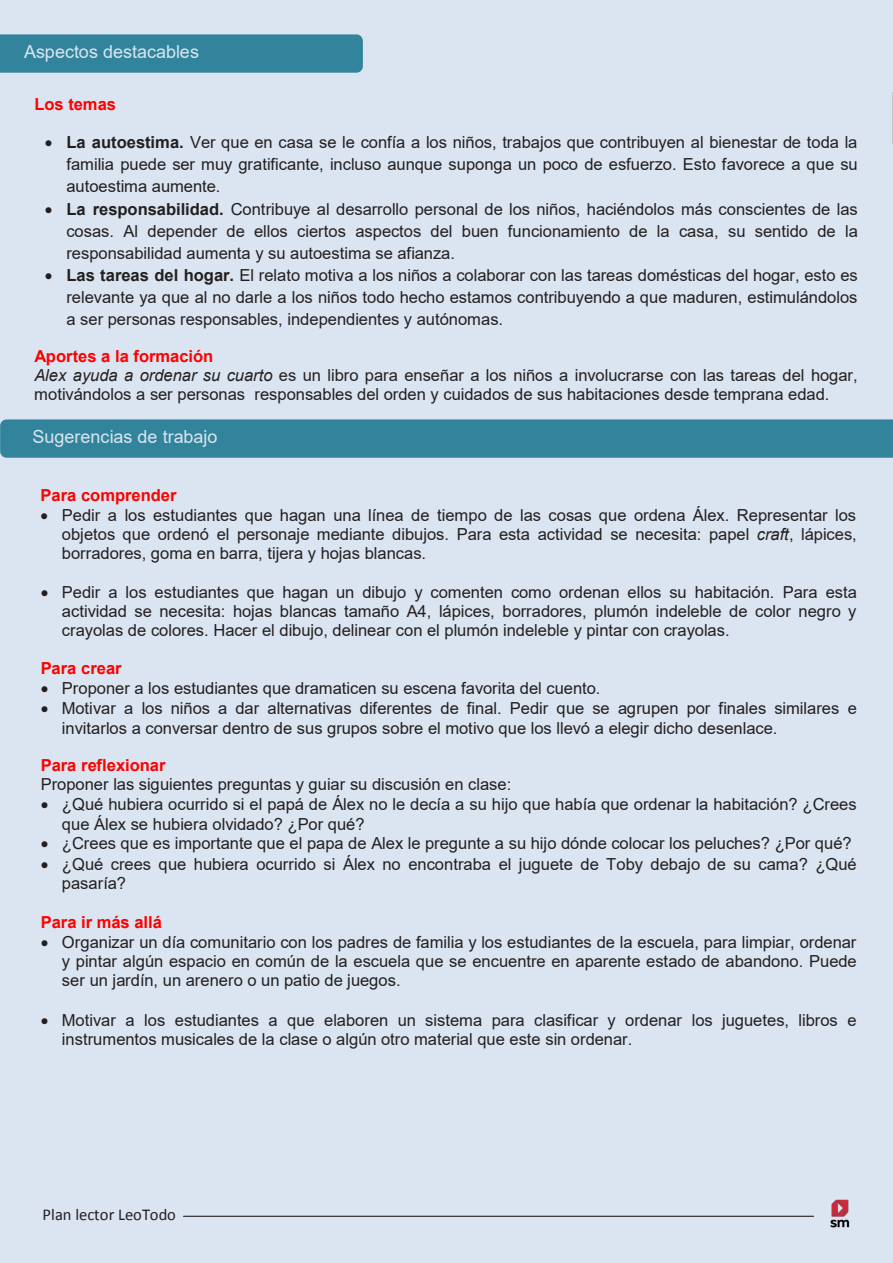
<style>
.page{position:relative;width:893px;height:1263px;background:#dbe5f1}
.page>*{position:absolute;margin:0;border:0;box-sizing:border-box;transform-origin:0 0}
.t1{font:18px "Arial";letter-spacing:.005em;color:#dbe5f1}
.t2{font:16.5px/19px "Arial";color:#231f20;text-align:justify}
.t3{font:700 16.5px "Arial";color:#f00}
.t4{font:16.5px "Calibri";color:#231f20}
.s1{font-weight:700}
.s2{font-weight:700;color:#f00}
.s3{font-style:italic}
</style>
<div class="page">
<hr style="left:184px;top:1216px;width:630px;height:1px;background:#231f20">
<div style="left:0;top:419px;width:893px;height:39px;background:#31849b"></div>
<div style="left:0;top:34px;width:363px;height:39px;background:#31849b"></div>
<hr style="left:892px;top:93px;width:1px;height:51px;background:#c7c8ca">
<img style="left:813px;top:1199px;width:37px;height:29px">
<p class="t1" style="left:24px;top:39px;width:176px">Aspectos destacables</p>
<p class="t3" style="left:34px;top:93px;width:83px">Los temas</p>
<p class="t2" style="left:66px;top:131px;width:793px;line-height:21.9px;text-indent:-21px">• <span class="s1">La autoestima.</span> Ver que en casa se le confía a los niños, trabajos que contribuyen al bienestar de toda la familia puede ser muy gratificante, incluso aunque suponga un poco de esfuerzo. Esto favorece a que su autoestima aumente.</p>
<p class="t2" style="left:66px;top:198px;width:793px;line-height:21.9px;text-indent:-21px">• <span class="s1">La responsabilidad.</span> Contribuye al desarrollo personal de los niños, haciéndolos más conscientes de las cosas. Al depender de ellos ciertos aspectos del buen funcionamiento de la casa, su sentido de la responsabilidad aumenta y su autoestima se afianza.</p>
<p class="t2" style="left:66px;top:265px;width:793px;line-height:21.9px;text-indent:-21px">• <span class="s1">Las tareas del hogar.</span> El relato motiva a los niños a colaborar con las tareas domésticas del hogar, esto es relevante ya que al no darle a los niños todo hecho estamos contribuyendo a que maduren, estimulándolos a ser personas responsables, independientes y autónomas.</p>
<p class="t2" style="left:34px;top:346px;width:825px;text-align:left"><span class="s2">Aportes a la formación<br></span><span class="s3">Alex ayuda a ordenar su cuarto</span> es un libro para enseñar a los niños a involucrarse con las tareas del hogar, motivándolos a ser personas responsables del orden y cuidados de sus habitaciones desde temprana edad.</p>
<p class="t1" style="left:33px;top:424px;width:186px">Sugerencias de trabajo</p>
<p class="t3" style="left:41px;top:484px;width:137px">Para comprender</p>
<p class="t2" style="left:62px;top:506px;width:796px;text-indent:-21px">• Pedir a los estudiantes que hagan una línea de tiempo de las cosas que ordena Álex. Representar los objetos que ordenó el personaje mediante dibujos. Para esta actividad se necesita: papel <span class="s3">craft</span>, lápices, borradores, goma en barra, tijera y hojas blancas.</p>
<p class="t2" style="left:62px;top:583px;width:796px;text-indent:-21px">• Pedir a los estudiantes que hagan un dibujo y comenten como ordenan ellos su habitación. Para esta actividad se necesita: hojas blancas tamaño A4, lápices, borradores, plumón indeleble de color negro y crayolas de colores. Hacer el dibujo, delinear con el plumón indeleble y pintar con crayolas.</p>
<p class="t3" style="left:41px;top:657px;width:82px">Para crear</p>
<p class="t2" style="left:41px;top:679px;width:561px">• Proponer a los estudiantes que dramaticen su escena favorita del cuento.</p>
<p class="t2" style="left:62px;top:699px;width:796px;text-indent:-21px">• Motivar a los niños a dar alternativas diferentes de final. Pedir que se agrupen por finales similares e invitarlos a conversar dentro de sus grupos sobre el motivo que los llevó a elegir dicho desenlace.</p>
<p class="t2" style="left:41px;top:756px;width:472px"><span class="s2">Para reflexionar<br></span>Proponer las siguientes preguntas y guiar su discusión en clase:</p>
<p class="t2" style="left:62px;top:795px;width:796px;text-indent:-21px">• ¿Qué hubiera ocurrido si el papá de Álex no le decía a su hijo que había que ordenar la habitación? ¿Crees que Álex se hubiera olvidado? ¿Por qué?</p>
<p class="t2" style="left:41px;top:834px;width:813px">• ¿Crees que es importante que el papa de Alex le pregunte a su hijo dónde colocar los peluches? ¿Por qué?</p>
<p class="t2" style="left:62px;top:854px;width:796px;text-indent:-21px">• ¿Qué crees que hubiera ocurrido si Álex no encontraba el juguete de Toby debajo de su cama? ¿Qué pasaría?</p>
<p class="t3" style="left:41px;top:910px;width:123px">Para ir más allá</p>
<p class="t2" style="left:62px;top:932px;width:796px;text-indent:-21px">• Organizar un día comunitario con los padres de familia y los estudiantes de la escuela, para limpiar, ordenar y pintar algún espacio en común de la escuela que se encuentre en aparente estado de abandono. Puede ser un jardín, un arenero o un patio de juegos.</p>
<p class="t2" style="left:62px;top:1010px;width:796px;text-indent:-21px">• Motivar a los estudiantes a que elaboren un sistema para clasificar y ordenar los juguetes, libros e instrumentos musicales de la clase o algún otro material que este sin ordenar.</p>
<p class="t4" style="left:43px;top:1204px;width:135px">Plan lector LeoTodo</p>
</div>
